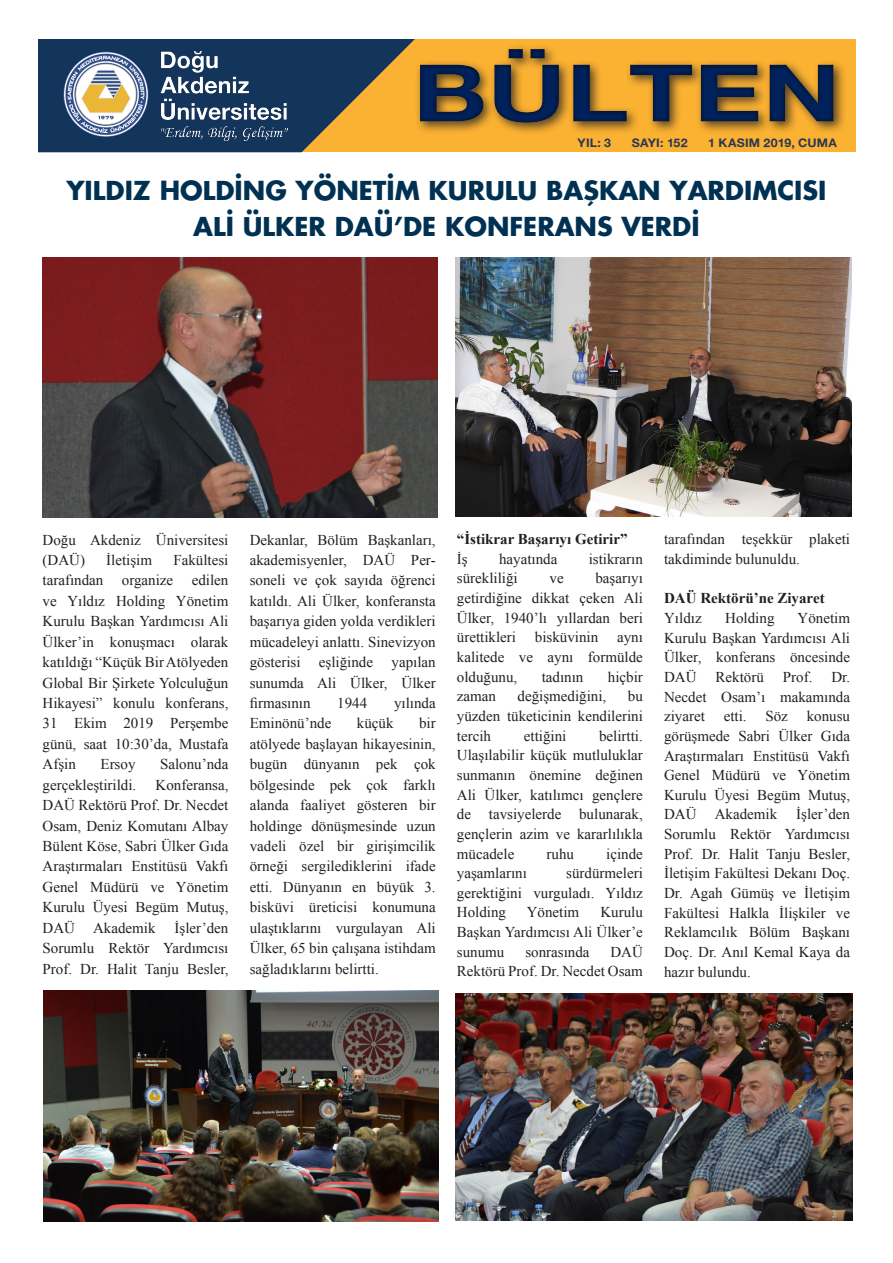
<style>
.page{position:relative;width:893px;height:1263px;background:#fff}
.page>*{position:absolute;margin:0;border:0;box-sizing:border-box;transform-origin:0 0}
.t1{font:700 79.35px "Helvetica Neue EMU";color:#00225c;scale:1.34 1}
.t2{font:700 25.5px/36px "Futura TEMU";color:#003153;text-align:center}
.BULTEN-PARAGRAF{font:15px/20.4px "Times New Roman";color:#231f20;text-align:justify}
.BULTEN_ARA_BAŞLIK{font:700 15px "Times New Roman";color:#231f20}
.t3{font:700 11.85px "Helvetica Neue EMU";letter-spacing:.015em;color:#00225c;scale:1.05 1}
</style>
<div class="page">
<div style="left:0;top:30px;width:855px;height:122px;background:#fbb131"></div>
<svg style="left:37px;top:38px;width:380px;height:114px;fill:#13355c"></svg>
<div style="left:372px;top:42px;width:521px;height:98px;background:#231f20;opacity:.75"></div>
<img style="left:64px;top:51px;width:223px;height:89px">
<div style="left:0;top:0;width:37px;height:283px;background:#fff"></div>
<div style="left:0;top:0;width:893px;height:38px;background:#fff"></div>
<img style="left:456px;top:994px;width:396px;height:226px">
<img style="left:43px;top:257px;width:395px;height:260px">
<img style="left:456px;top:257px;width:395px;height:260px">
<img style="left:43px;top:991px;width:396px;height:231px">
<h1 class="t1" style="left:413px;top:44px;width:321px">BÜLTEN</h1>
<p class="t3" style="left:577px;top:136px;width:33px">YIL: 3</p>
<p class="t3" style="left:632px;top:136px;width:55px">SAYI: 152</p>
<p class="t3" style="left:708px;top:136px;width:124px">1 KASIM 2019, CUMA</p>
<p class="t2" style="left:66px;top:171px;width:762px">YILDIZ HOLDİNG YÖNETİM KURULU BAŞKAN YARDIMCISI<br>ALİ ÜLKER DAÜ’DE KONFERANS VERDİ</p>
<p class="BULTEN-PARAGRAF" style="left:43px;top:529px;width:187px">Doğu Akdeniz Üniversitesi (DAÜ)</p>
<p class="BULTEN-PARAGRAF" style="left:106px;top:549px;width:47px">İletişim</p>
<p class="BULTEN-PARAGRAF" style="left:43px;top:549px;width:187px;text-indent:131px">Fakültesi tarafından organize edilen ve Yıldız Holding Yönetim Kurulu Başkan Yardımcısı Ali Ülker’in konuşmacı olarak katıldığı “Küçük Bir Atölyeden Global Bir Şirkete Yolculuğun Hikayesi” konulu konferans, 31 Ekim 2019 Perşembe günü, saat 10:30’da, Mustafa Afşin</p>
<p class="BULTEN-PARAGRAF" style="left:100px;top:754px;width:36px">Ersoy</p>
<p class="BULTEN-PARAGRAF" style="left:160px;top:754px;width:70px">Salonu’nda</p>
<p class="BULTEN-PARAGRAF" style="left:43px;top:774px;width:95px">gerçekleştirildi.</p>
<p class="BULTEN-PARAGRAF" style="left:43px;top:774px;width:187px;text-indent:113px">Konferansa, DAÜ Rektörü Prof. Dr. Necdet Osam, Deniz Komutanı Albay Bülent Köse, Sabri Ülker Gıda Araştırmaları Enstitüsü Vakfı Genel Müdürü ve Yönetim Kurulu Üyesi Begüm Mutuş, DAÜ Akademik</p>
<p class="BULTEN-PARAGRAF" style="left:43px;top:917px;width:187px;text-indent:132px">İşler’den Sorumlu Rektör Yardımcısı Prof. Dr. Halit Tanju Besler,</p>
<p class="BULTEN-PARAGRAF" style="left:250px;top:529px;width:187px">Dekanlar, Bölüm Başkanları, akademisyenler, DAÜ Per&shy;soneli ve çok sayıda öğrenci katıldı. Ali Ülker, konferansta başarıya giden yolda verdikleri mücadeleyi anlattı. Sinevizyon gösterisi eşliğinde yapılan sunumda Ali Ülker, Ülker firmasının</p>
<p class="BULTEN-PARAGRAF" style="left:337px;top:692px;width:31px">1944</p>
<p class="BULTEN-PARAGRAF" style="left:394px;top:692px;width:43px">yılında</p>
<p class="BULTEN-PARAGRAF" style="left:250px;top:713px;width:187px;text-indent:169px">bir atölyede başlayan hikayesinin, bugün dünyanın pek çok bölgesinde pek çok farklı alanda faaliyet gösteren bir holdinge dönüşmesinde uzun vadeli özel bir girişimcilik örneği sergilediklerini ifade etti. Dünyanın en büyük 3. bisküvi üreticisi konumuna ulaştıklarını vurgulayan Ali Ülker, 65 bin çalışana istihdam sağladıklarını belirtti.</p>
<p class="BULTEN-PARAGRAF" style="left:250px;top:713px;width:83px">Eminönü’nde</p>
<p class="BULTEN-PARAGRAF" style="left:357px;top:713px;width:38px">küçük</p>
<p class="BULTEN_ARA_BAŞLIK" style="left:457px;top:529px;width:172px">“İstikrar Başarıyı Getirir”</p>
<p class="BULTEN-PARAGRAF" style="left:457px;top:548px;width:12px">İş</p>
<p class="BULTEN-PARAGRAF" style="left:499px;top:548px;width:60px">hayatında</p>
<p class="BULTEN-PARAGRAF" style="left:589px;top:548px;width:56px">istikrarın</p>
<p class="BULTEN-PARAGRAF" style="left:457px;top:568px;width:62px">sürekliliği</p>
<p class="BULTEN-PARAGRAF" style="left:549px;top:568px;width:16px">ve</p>
<p class="BULTEN-PARAGRAF" style="left:457px;top:568px;width:187px;line-height:19.6px;text-indent:138px">başarıyı getirdiğine dikkat çeken Ali Ülker, 1940’lı yıllardan beri ürettikleri</p>
<p class="BULTEN-PARAGRAF" style="left:535px;top:627px;width:65px">bisküvinin</p>
<p class="BULTEN-PARAGRAF" style="left:457px;top:627px;width:187px;line-height:19.6px;text-indent:160px">aynı kalitede ve aynı formülde olduğunu,</p>
<p class="BULTEN-PARAGRAF" style="left:542px;top:666px;width:43px">tadının</p>
<p class="BULTEN-PARAGRAF" style="left:608px;top:666px;width:36px">hiçbir</p>
<p class="BULTEN-PARAGRAF" style="left:457px;top:686px;width:187px;line-height:19.6px;text-indent:171px">bu yüzden tüketicinin kendilerini tercih</p>
<p class="BULTEN-PARAGRAF" style="left:457px;top:686px;width:41px">zaman</p>
<p class="BULTEN-PARAGRAF" style="left:518px;top:686px;width:90px">değişmediğini,</p>
<p class="BULTEN-PARAGRAF" style="left:457px;top:725px;width:187px;line-height:19.6px;text-indent:142px">belirtti.<br>Ulaşılabilir küçük mutluluklar sunmanın önemine değinen Ali Ülker, katılımcı gençlere de tavsiyelerde bulunarak, gençlerin azim ve kararlılıkla mücadele</p>
<p class="BULTEN-PARAGRAF" style="left:524px;top:725px;width:44px">ettiğini</p>
<p class="BULTEN-PARAGRAF" style="left:547px;top:843px;width:29px">ruhu</p>
<p class="BULTEN-PARAGRAF" style="left:606px;top:843px;width:38px">içinde</p>
<p class="BULTEN-PARAGRAF" style="left:457px;top:863px;width:71px">yaşamlarını</p>
<p class="BULTEN-PARAGRAF" style="left:457px;top:863px;width:187px;line-height:19.6px;text-indent:109px">sürdürmeleri gerektiğini vurguladı. Yıldız Holding</p>
<p class="BULTEN-PARAGRAF" style="left:457px;top:902px;width:187px;line-height:19.6px;text-indent:143px">Kurulu Başkan Yardımcısı Ali Ülker’e sunumu</p>
<p class="BULTEN-PARAGRAF" style="left:527px;top:902px;width:54px">Yönetim</p>
<p class="BULTEN-PARAGRAF" style="left:457px;top:942px;width:187px;line-height:19.6px;text-align:right">DAÜ<br>Rektörü Prof. Dr. Necdet Osam</p>
<p class="BULTEN-PARAGRAF" style="left:525px;top:941px;width:66px">sonrasında</p>
<p class="BULTEN-PARAGRAF" style="left:664px;top:529px;width:187px;line-height:19.6px">tarafından teşekkür plaketi takdiminde bulunuldu.</p>
<p class="BULTEN_ARA_BAŞLIK" style="left:664px;top:588px;width:162px">DAÜ Rektörü’ne Ziyaret</p>
<p class="BULTEN-PARAGRAF" style="left:664px;top:607px;width:39px">Yıldız</p>
<p class="BULTEN-PARAGRAF" style="left:725px;top:607px;width:51px">Holding</p>
<p class="BULTEN-PARAGRAF" style="left:664px;top:608px;width:187px;line-height:19.6px;text-indent:133px">Yönetim Kurulu Başkan Yardımcısı Ali Ülker, konferans öncesinde DAÜ</p>
<p class="BULTEN-PARAGRAF" style="left:716px;top:666px;width:50px">Rektörü</p>
<p class="BULTEN-PARAGRAF" style="left:783px;top:666px;width:31px">Prof.</p>
<p class="BULTEN-PARAGRAF" style="left:664px;top:667px;width:187px;line-height:19.6px;text-indent:167px">Dr.<br>Necdet Osam’ı makamında ziyaret</p>
<p class="BULTEN-PARAGRAF" style="left:664px;top:706px;width:187px;line-height:19.6px;text-indent:143px">konusu görüşmede Sabri Ülker Gıda Araştırmaları Enstitüsü Vakfı Genel Müdürü ve Yönetim Kurulu Üyesi Begüm Mutuş, DAÜ Akademik</p>
<p class="BULTEN-PARAGRAF" style="left:724px;top:706px;width:24px">etti.</p>
<p class="BULTEN-PARAGRAF" style="left:765px;top:706px;width:24px">Söz</p>
<p class="BULTEN-PARAGRAF" style="left:664px;top:804px;width:187px;line-height:19.6px;text-indent:132px">İşler’den Sorumlu Rektör Yardımcısı Prof. Dr. Halit Tanju Besler, İletişim Fakültesi Dekanı Doç.<br>Dr. Agah Gümüş ve İletişim Fakültesi Halkla İlişkiler ve Reklamcılık Bölüm Başkanı Doç. Dr. Anıl Kemal Kaya da hazır bulundu.</p>
</div>
